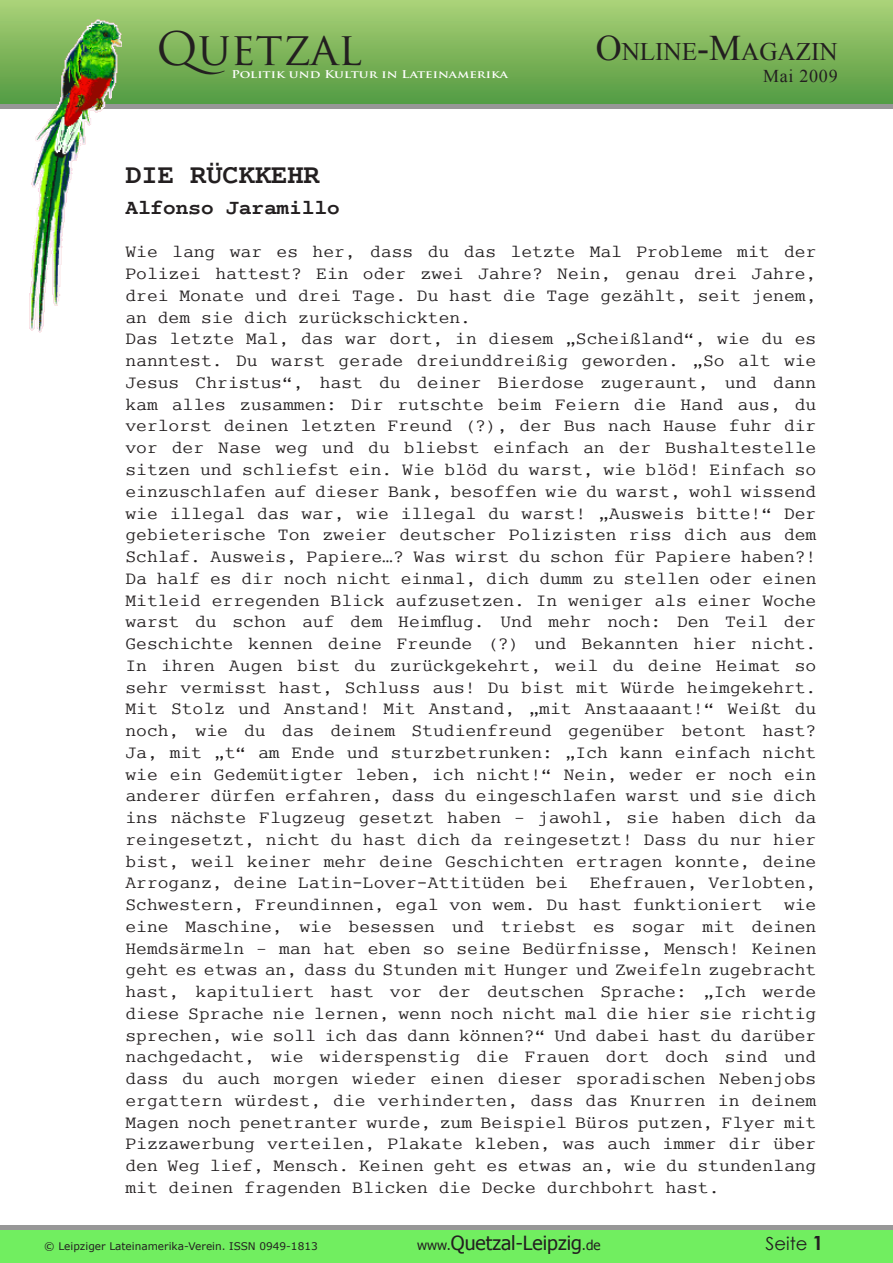
<style>
.page{position:relative;width:893px;height:1263px;background:#fff}
.page>*{position:absolute;margin:0;border:0;box-sizing:border-box;transform-origin:0 0}
.t1{font:45px "Trajan Pro";color:#231f20}
.t2{font:700 27px "Cumberland";color:#231f20}
.t3{font:25.2px "Times New Roman";color:#231f20}
.t4{font:700 21px "Cumberland";color:#231f20}
.t5{font:19.5px "Tahoma";color:#231f20}
.t6{font:18px/21.8px "Cumberland";color:#231f20;text-align:justify}
.t7{font:18px "Times New Roman";letter-spacing:.04em;color:#231f20}
.t8{font:18px "Century Gothic";color:#231f20}
.t9{font:10.5px "Verdana";color:#231f20}
.t10{font:700 10.5px "Trajan Pro";color:#fff;scale:1.24 1}
.s1{font-size:36px}
.s2{font-size:13.5px}
</style>
<div class="page">
<div style="left:0;top:1px;width:893px;height:103px;background:linear-gradient(to bottom,#aad177,#539a41)"></div>
<div style="left:0;top:104px;width:893px;height:5px;background:#979797"></div>
<hr style="left:0;top:1225px;width:893px;height:4px;background:#979797">
<div style="left:0;top:1230px;width:893px;height:33px;background:#71ee60"></div>
<img style="left:28px;top:15px;width:94px;height:318px">
<p class="t1" style="left:156px;top:20px;width:207px">QUETZAL</p>
<p class="t10" style="left:231px;top:68px;width:225px">Politik und Kultur in Lateinamerika</p>
<p class="t3" style="left:596px;top:35px;width:244px"><span class="s1">O</span>NLINE<span class="s1">-M</span>AGAZIN</p>
<p class="t7" style="left:763px;top:64px;width:76px">MAI 2009</p>
<p class="t2" style="left:125px;top:156px;width:196px">DIE RÜCKKEHR</p>
<p class="t4" style="left:125px;top:193px;width:216px">Alfonso Jaramillo</p>
<p class="t6" style="left:125px;top:241px;width:692px">Wie lang war es her, dass du das letzte Mal Probleme mit der Polizei hattest? Ein oder zwei Jahre? Nein, genau drei Jahre, drei Monate und drei Tage. Du hast die Tage gezählt, seit jenem, an dem sie dich zurückschickten.</p>
<p class="t6" style="left:125px;top:328px;width:692px">Das letzte Mal, das war dort, in diesem „Scheißland“, wie du es nanntest. Du warst gerade dreiunddreißig geworden. „So alt wie Jesus Christus“, hast du deiner Bierdose zugeraunt, und dann kam alles zusammen: Dir rutschte beim Feiern die Hand aus, du verlorst deinen letzten Freund (?), der Bus nach Hause fuhr dir vor der Nase weg und du bliebst einfach an der Bushaltestelle sitzen und schliefst ein. Wie blöd du warst, wie blöd! Einfach so einzuschlafen auf dieser Bank, besoffen wie du warst, wohl wissend wie illegal das war, wie illegal du warst! „Ausweis bitte!“ Der gebieterische Ton zweier deutscher Polizisten riss dich aus dem Schlaf. Ausweis, Papiere…? Was wirst du schon für Papiere haben?!<br>Da half es dir noch nicht einmal, dich dumm zu stellen oder einen Mitleid erregenden Blick aufzusetzen. In weniger als einer Woche warst du schon auf dem Heimflug. Und mehr noch: Den Teil der Geschichte kennen deine Freunde (?) und Bekannten hier nicht.<br>In ihren Augen bist du zurückgekehrt, weil du deine Heimat so sehr vermisst hast, Schluss aus! Du bist mit Würde heimgekehrt.<br>Mit Stolz und Anstand! Mit Anstand, „mit Anstaaaant!“ Weißt du noch, wie du das deinem Studienfreund gegenüber betont hast?<br>Ja, mit „t“ am Ende und sturzbetrunken: „Ich kann einfach nicht wie ein Gedemütigter leben, ich nicht!“ Nein, weder er noch ein anderer dürfen erfahren, dass du eingeschlafen warst und sie dich ins nächste Flugzeug gesetzt haben – jawohl, sie haben dich da reingesetzt, nicht du hast dich da reingesetzt! Dass du nur hier bist, weil keiner mehr deine Geschichten ertragen konnte, deine Arroganz, deine Latin-Lover-Attitüden bei Ehefrauen, Verlobten, Schwestern, Freundinnen, egal von wem. Du hast funktioniert wie eine Maschine, wie besessen und triebst es sogar mit deinen Hemdsärmeln – man hat eben so seine Bedürfnisse, Mensch! Keinen geht es etwas an, dass du Stunden mit Hunger und Zweifeln zugebracht hast, kapituliert hast vor der deutschen Sprache: „Ich werde diese Sprache nie lernen, wenn noch nicht mal die hier sie richtig sprechen, wie soll ich das dann können?“ Und dabei hast du darüber nachgedacht, wie widerspenstig die Frauen dort doch sind und dass du auch morgen wieder einen dieser sporadischen Nebenjobs ergattern würdest, die verhinderten, dass das Knurren in deinem Magen noch penetranter wurde, zum Beispiel Büros putzen, Flyer mit Pizzawerbung verteilen, Plakate kleben, was auch immer dir über den Weg lief, Mensch. Keinen geht es etwas an, wie du stundenlang mit deinen fragenden Blicken die Decke durchbohrt hast.</p>
<p class="t9" style="left:44px;top:1239px;width:275px">© Leipziger Lateinamerika-Verein. ISSN 0949-1813</p>
<p class="t5" style="left:417px;top:1230px;width:185px"><span class="s2">www.</span>Quetzal-Leipzig<span class="s2">.de</span></p>
<p class="t8" style="left:766px;top:1231px;width:44px">Seite</p>
</div>
